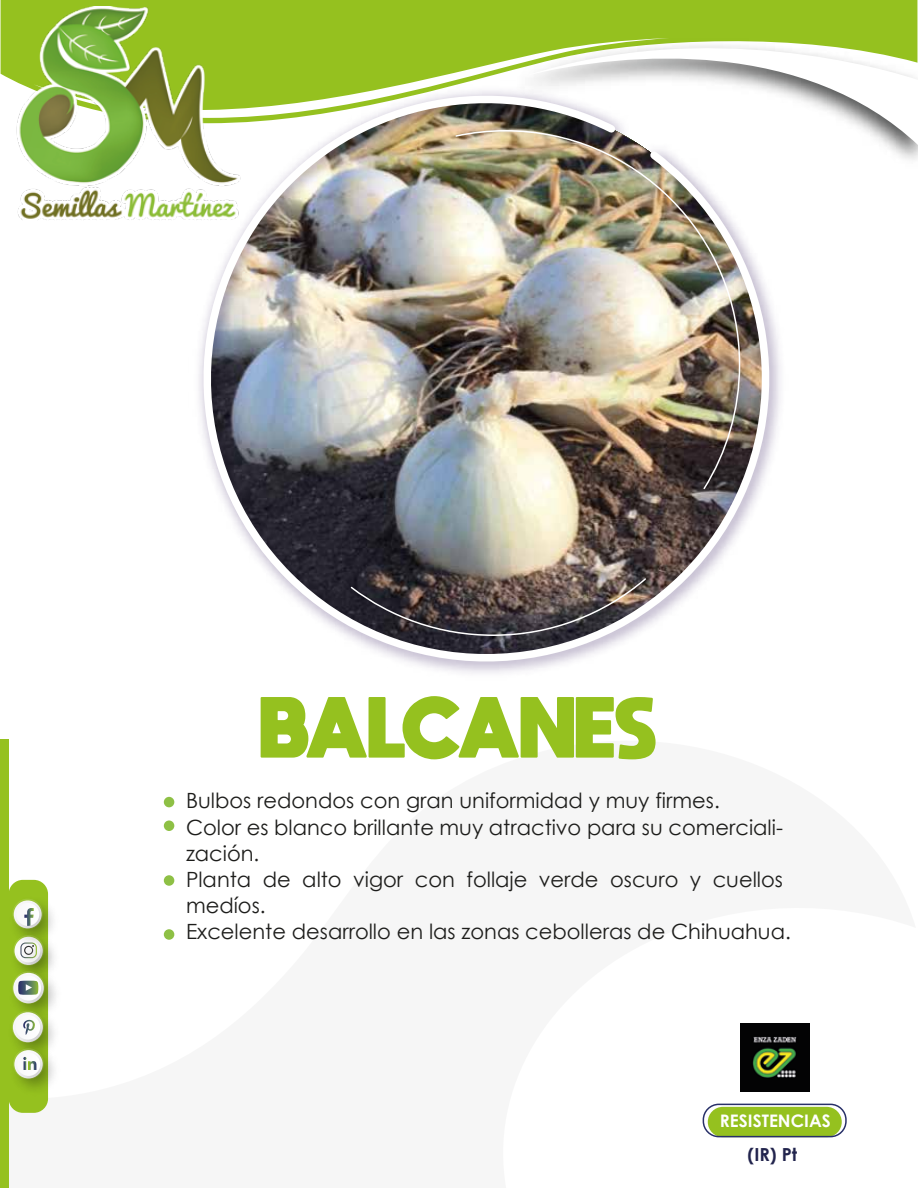
<style>
.page{position:relative;width:918px;height:1188px;background:#fff}
.page>*{position:absolute;margin:0;border:0;box-sizing:border-box;transform-origin:0 0}
.t1{font:800 60.6px "moon get";color:#95c11f}
.t2{font:21px/26.2px "Century Gothic";color:#1d1d1b}
.t3{font:700 18px "Century Gothic";color:#22244d}
.t4{font:700 17.25px "Century Gothic";color:#fff}
</style>
<div class="page">
<div style="left:1px;top:0;width:916px;height:81px;background:#95c11f"></div>
<img style="left:499px;top:34px;width:419px;height:126px">
<svg style="left:526px;top:16px;width:392px;height:129px"></svg>
<svg style="left:243px;top:38px;width:427px;height:39px;fill:#95c11f"></svg>
<img style="left:14px;top:6px;width:229px;height:214px">
<img style="left:169px;top:77px;width:634px;height:597px">
<img style="left:336px;top:563px;width:331px;height:94px">
<svg style="left:349px;top:577px;width:298px;height:60px;background:#5b5253"></svg>
<img style="left:440px;top:115px;width:321px;height:395px">
<img style="left:454px;top:129px;width:287px;height:362px">
<div style="left:164px;top:797px;width:10px;height:10px;background:#8ec045;border-radius:50%"></div>
<div style="left:164px;top:820px;width:10px;height:11px;background:#8ec045;border-radius:50%"></div>
<div style="left:0;top:739px;width:9px;height:449px;background:#95c11f"></div>
<div style="left:9px;top:880px;width:39px;height:233px;background:#95c11f;border-radius:14px"></div>
<img style="left:14px;top:953px;width:40px;height:7px">
<svg style="left:20px;top:953px;width:17px;height:5px"></svg>
<img style="left:9px;top:888px;width:44px;height:65px">
<img style="left:9px;top:891px;width:44px;height:59px">
<div style="left:16px;top:903px;width:23px;height:23px;background:#fafafa;border-radius:11px"></div>
<svg style="left:24px;top:908px;width:10px;height:18px"></svg>
<img style="left:16px;top:960px;width:38px;height:3px">
<img style="left:12px;top:963px;width:44px;height:37px">
<svg style="left:16px;top:976px;width:25px;height:25px"></svg>
<svg style="left:18px;top:981px;width:21px;height:14px"></svg>
<img style="left:16px;top:1000px;width:39px;height:3px">
<img style="left:12px;top:1003px;width:42px;height:35px">
<div style="left:16px;top:1015px;width:24px;height:25px;background:#fafafb;border-radius:12px"></div>
<svg style="left:23px;top:1020px;width:12px;height:15px"></svg>
<img style="left:9px;top:1038px;width:45px;height:65px">
<img style="left:9px;top:1040px;width:45px;height:60px">
<div style="left:17px;top:1053px;width:23px;height:23px;background:#fafafb;border-radius:12px"></div>
<svg style="left:23px;top:1057px;width:13px;height:13px"></svg>
<div style="left:164px;top:875px;width:10px;height:11px;background:#8ec045;border-radius:50%"></div>
<div style="left:708px;top:1107px;width:134px;height:30px;background:#95c11f;border-radius:15px"></div>
<div style="left:703px;top:1104px;width:144px;height:33px;border:2px solid #283068;border-radius:15px"></div>
<div style="left:164px;top:929px;width:10px;height:11px;background:#8ec045;border-radius:50%"></div>
<img style="left:741px;top:1023px;width:69px;height:69px">
<h1 class="t1" style="left:261px;top:689px;width:398px">BALCANES</h1>
<p class="t2" style="left:186px;top:787px;width:606px">Bulbos redondos con gran uniformidad y muy firmes.<br>Color es blanco brillante muy atractivo para su comerciali&shy;zación.<br>Planta de alto vigor con follaje verde oscuro y cuellos medíos.<br>Excelente desarrollo en las zonas cebolleras de Chihuahua.</p>
<p class="t4" style="left:720px;top:1107px;width:112px">RESISTENCIAS</p>
<p class="t3" style="left:748px;top:1141px;width:51px">(IR) Pt</p>
</div>
